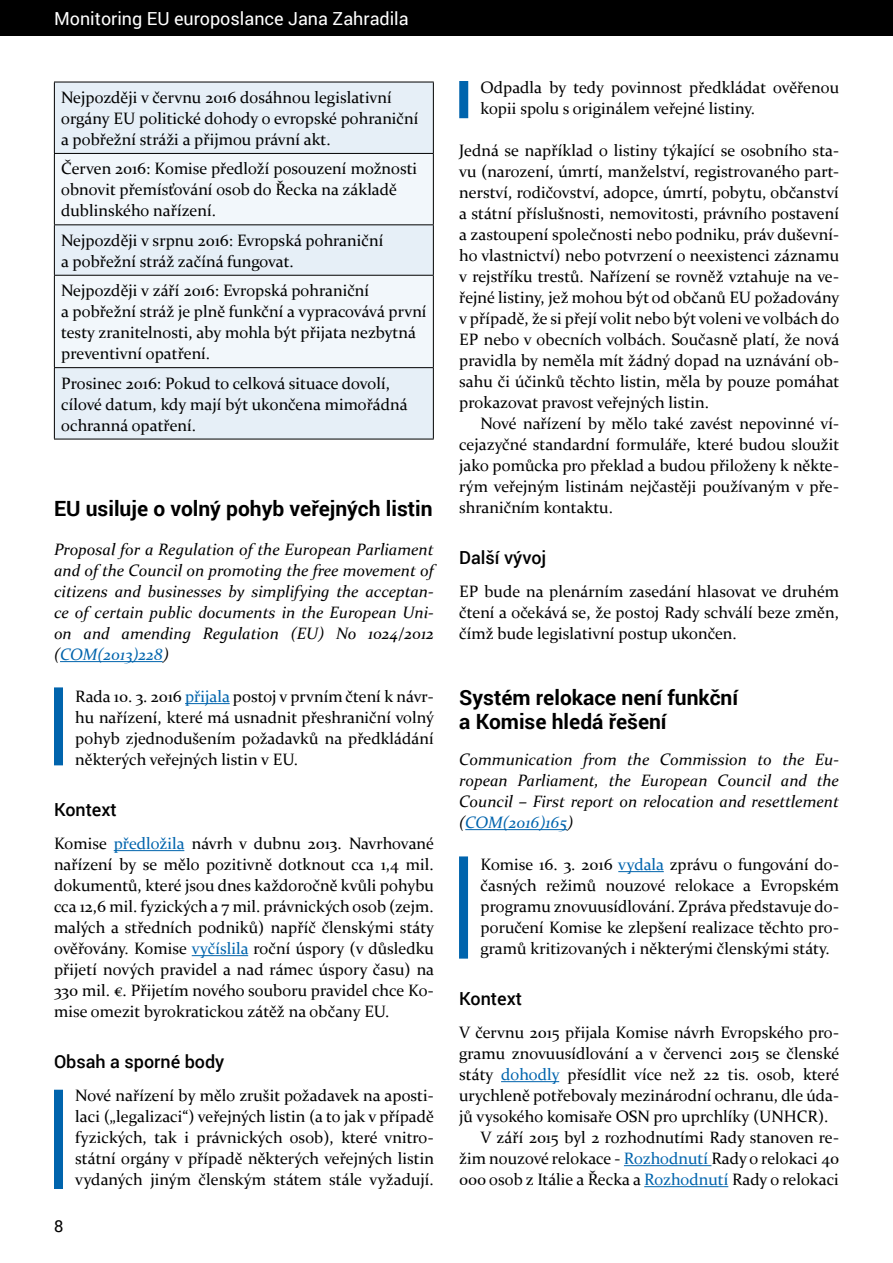
<style>
.page{position:relative;width:893px;height:1263px;background:#fff}
.page>*{position:absolute;margin:0;border:0;box-sizing:border-box;transform-origin:0 0}
.t1{font:700 21px/24px "Roboto";color:#000}
.t2{font:500 18px "Roboto";color:#000}
.t3{font:18px "Roboto";color:#fff}
.t4{font:16.5px/21px "Constantia";color:#000;text-align:justify}
.t5{font:italic 16.5px/21px "Constantia";color:#000;text-align:justify}
.t6{font:16.5px "Roboto";color:#000}
.s1{color:#0064ad}
</style>
<div class="page">
<div style="left:0;top:0;width:893px;height:35px;background:#000"></div>
<hr style="left:60px;top:661px;width:103px;height:1px;background:#0064ad">
<hr style="left:185px;top:703px;width:45px;height:1px;background:#0064ad">
<hr style="left:114px;top:850px;width:70px;height:1px;background:#0064ad">
<hr style="left:192px;top:955px;width:56px;height:1px;background:#0064ad">
<div style="left:55px;top:83px;width:378px;height:356px;background:#e6eff7"></div>
<svg style="left:55px;top:154px;width:378px;height:213px;fill:#f2f7fb"></svg>
<hr style="left:54px;top:82px;width:380px;height:1px;background:#000">
<hr style="left:54px;top:82px;width:1px;height:71px;background:#000">
<hr style="left:433px;top:82px;width:1px;height:71px;background:#000">
<hr style="left:54px;top:153px;width:380px;height:1px;background:#000">
<hr style="left:54px;top:154px;width:1px;height:70px;background:#000">
<hr style="left:433px;top:154px;width:1px;height:70px;background:#000">
<hr style="left:54px;top:224px;width:380px;height:1px;background:#000">
<hr style="left:54px;top:225px;width:1px;height:50px;background:#000">
<hr style="left:433px;top:225px;width:1px;height:50px;background:#000">
<hr style="left:54px;top:275px;width:380px;height:1px;background:#000">
<hr style="left:54px;top:276px;width:1px;height:91px;background:#000">
<hr style="left:433px;top:276px;width:1px;height:91px;background:#000">
<hr style="left:54px;top:367px;width:380px;height:1px;background:#000">
<hr style="left:54px;top:368px;width:1px;height:71px;background:#000">
<hr style="left:433px;top:368px;width:1px;height:71px;background:#000">
<hr style="left:54px;top:439px;width:380px;height:1px;background:#000">
<hr style="left:465px;top:829px;width:102px;height:1px;background:#0064ad">
<hr style="left:618px;top:871px;width:46px;height:1px;background:#0064ad">
<hr style="left:501px;top:1081px;width:58px;height:1px;background:#0064ad">
<hr style="left:624px;top:1165px;width:87px;height:1px;background:#0064ad">
<hr style="left:644px;top:1186px;width:84px;height:1px;background:#0064ad">
<div style="left:459px;top:856px;width:9px;height:103px;background:#0064ad"></div>
<div style="left:54px;top:687px;width:9px;height:78px;background:#0064ad"></div>
<div style="left:54px;top:1090px;width:9px;height:99px;background:#0064ad"></div>
<div style="left:459px;top:81px;width:9px;height:37px;background:#0064ad"></div>
<p class="t3" style="left:54px;top:6px;width:356px">Monitoring EU europoslance Jana Zahradila</p>
<p class="t4" style="left:61px;top:86px;width:359px;text-align:left">Nejpozději v červnu 2016 dosáhnou legislativní orgány EU politické dohody o evropské pohraniční a pobřežní stráži a přijmou právní akt.</p>
<p class="t4" style="left:61px;top:157px;width:358px;text-align:left">Červen 2016: Komise předloží posouzení možnosti obnovit přemísťování osob do Řecka na základě dublinského nařízení.</p>
<p class="t4" style="left:61px;top:229px;width:324px">Nejpozději v srpnu 2016: Evropská pohraniční a pobřežní stráž začíná fungovat.</p>
<p class="t4" style="left:61px;top:279px;width:367px;text-align:left">Nejpozději v září 2016: Evropská pohraniční<br>a pobřežní stráž je plně funkční a vypracovává první testy zranitelnosti, aby mohla být přijata nezbytná preventivní opatření.</p>
<p class="t4" style="left:61px;top:372px;width:348px;text-align:left">Prosinec 2016: Pokud to celková situace dovolí, cílové datum, kdy mají být ukončena mimořádná ochranná opatření.</p>
<p class="t1" style="left:54px;top:496px;width:380px">EU usiluje o volný pohyb veřejných listin</p>
<p class="t5" style="left:54px;top:538px;width:381px">Proposal for a Regulation of the European Parliament and of the Council on promoting the free movement of citizens and businesses by simplifying the acceptan&shy;ce of certain public documents in the European Uni&shy;on and amending Regulation (EU) No 1024/2012 (<span class="s1">COM(2013)228</span>)</p>
<p class="t4" style="left:75px;top:685px;width:360px">Rada 10. 3. 2016 <span class="s1">přijala</span> postoj v prvním čtení k návr&shy;hu nařízení, které má usnadnit přeshraniční volný pohyb zjednodušením požadavků na předkládání některých veřejných listin v EU.</p>
<p class="t2" style="left:54px;top:797px;width:64px">Kontext</p>
<p class="t4" style="left:54px;top:832px;width:382px">Komise <span class="s1">předložila</span> návrh v dubnu 2013. Navrhované nařízení by se mělo pozitivně dotknout cca 1,4 mil. dokumentů, které jsou dnes každoročně kvůli pohybu cca 12,6 mil. fyzických a 7 mil. právnických osob (zejm. malých a středních podniků) napříč členskými státy ověřovány. Komise <span class="s1">vyčíslila</span> roční úspory (v důsledku přijetí nových pravidel a nad rámec úspory času) na 330 mil. €. Přijetím nového souboru pravidel chce Ko&shy;mise omezit byrokratickou zátěž na občany EU.</p>
<p class="t2" style="left:54px;top:1049px;width:172px">Obsah a sporné body</p>
<p class="t4" style="left:75px;top:1084px;width:360px">Nové nařízení by mělo zrušit požadavek na aposti&shy;laci („legalizaci“) veřejných listin (a to jak v případě fyzických, tak i právnických osob), které vnitro&shy;státní orgány v případě některých veřejných listin vydaných jiným členským státem stále vyžadují.</p>
<p class="t6" style="left:54px;top:1214px;width:11px">8</p>
<p class="t4" style="left:480px;top:76px;width:360px">Odpadla by tedy povinnost předkládat ověřenou kopii spolu s originálem veřejné listiny.</p>
<p class="t4" style="left:459px;top:139px;width:382px">Jedná se například o listiny týkající se osobního sta&shy;vu (narození, úmrtí, manželství, registrovaného part&shy;nerství, rodičovství, adopce, úmrtí, pobytu, občanství a státní příslušnosti, nemovitosti, právního postavení a zastoupení společnosti nebo podniku, práv duševní&shy;ho vlastnictví) nebo potvrzení o neexistenci záznamu v rejstříku trestů. Nařízení se rovněž vztahuje na ve&shy;řejné listiny, jež mohou být od občanů EU požadovány v případě, že si přejí volit nebo být voleni ve volbách do EP nebo v obecních volbách. Současně platí, že nová pravidla by neměla mít žádný dopad na uznávání ob&shy;sahu či účinků těchto listin, měla by pouze pomáhat prokazovat pravost veřejných listin.</p>
<p class="t4" style="left:459px;top:412px;width:382px;text-indent:21px">Nové nařízení by mělo také zavést nepovinné ví&shy;cejazyčné standardní formuláře, které budou sloužit jako pomůcka pro překlad a budou přiloženy k někte&shy;rým veřejným listinám nejčastěji používaným v pře&shy;shraničním kontaktu.</p>
<p class="t2" style="left:459px;top:545px;width:88px">Další vývoj</p>
<p class="t4" style="left:459px;top:580px;width:381px">EP bude na plenárním zasedání hlasovat ve druhém čtení a očekává se, že postoj Rady schválí beze změn, čímž bude legislativní postup ukončen.</p>
<p class="t1" style="left:459px;top:685px;width:280px">Systém relokace není funkční a Komise hledá řešení</p>
<p class="t5" style="left:459px;top:748px;width:381px">Communication from the Commission to the Eu&shy;ropean Parliament, the European Council and the Council – First report on relocation and resettlement (<span class="s1">COM(2016)165</span>)</p>
<p class="t4" style="left:480px;top:853px;width:360px">Komise 16. 3. 2016 <span class="s1">vydala</span> zprávu o fungování do&shy;časných režimů nouzové relokace a Evropském programu znovuusídlování. Zpráva představuje do&shy;poručení Komise ke zlepšení realizace těchto pro&shy;gramů kritizovaných i některými členskými státy.</p>
<p class="t2" style="left:459px;top:986px;width:64px">Kontext</p>
<p class="t4" style="left:459px;top:1021px;width:381px">V červnu 2015 přijala Komise návrh Evropského pro-</p>
<p class="t4" style="left:459px;top:1042px;width:382px">gramu znovuusídlování a v červenci 2015 se členské</p>
<p class="t4" style="left:459px;top:1063px;width:382px">státy <span class="s1">dohodly</span> přesídlit více než 22 tis. osob, které</p>
<p class="t4" style="left:459px;top:1084px;width:381px">urychleně potřebovaly mezinárodní ochranu, dle úda-</p>
<p class="t4" style="left:459px;top:1105px;width:371px">jů vysokého komisaře OSN pro uprchlíky (UNHCR).</p>
<p class="t4" style="left:480px;top:1126px;width:360px">V září 2015 byl 2 rozhodnutími Rady stanoven re-</p>
<p class="t4" style="left:459px;top:1147px;width:381px">žim nouzové relokace - <span class="s1">Rozhodnutí</span> Rady o relokaci 40</p>
<p class="t4" style="left:459px;top:1168px;width:381px">000 osob z Itálie a Řecka a <span class="s1">Rozhodnutí</span> Rady o relokaci</p>
</div>
